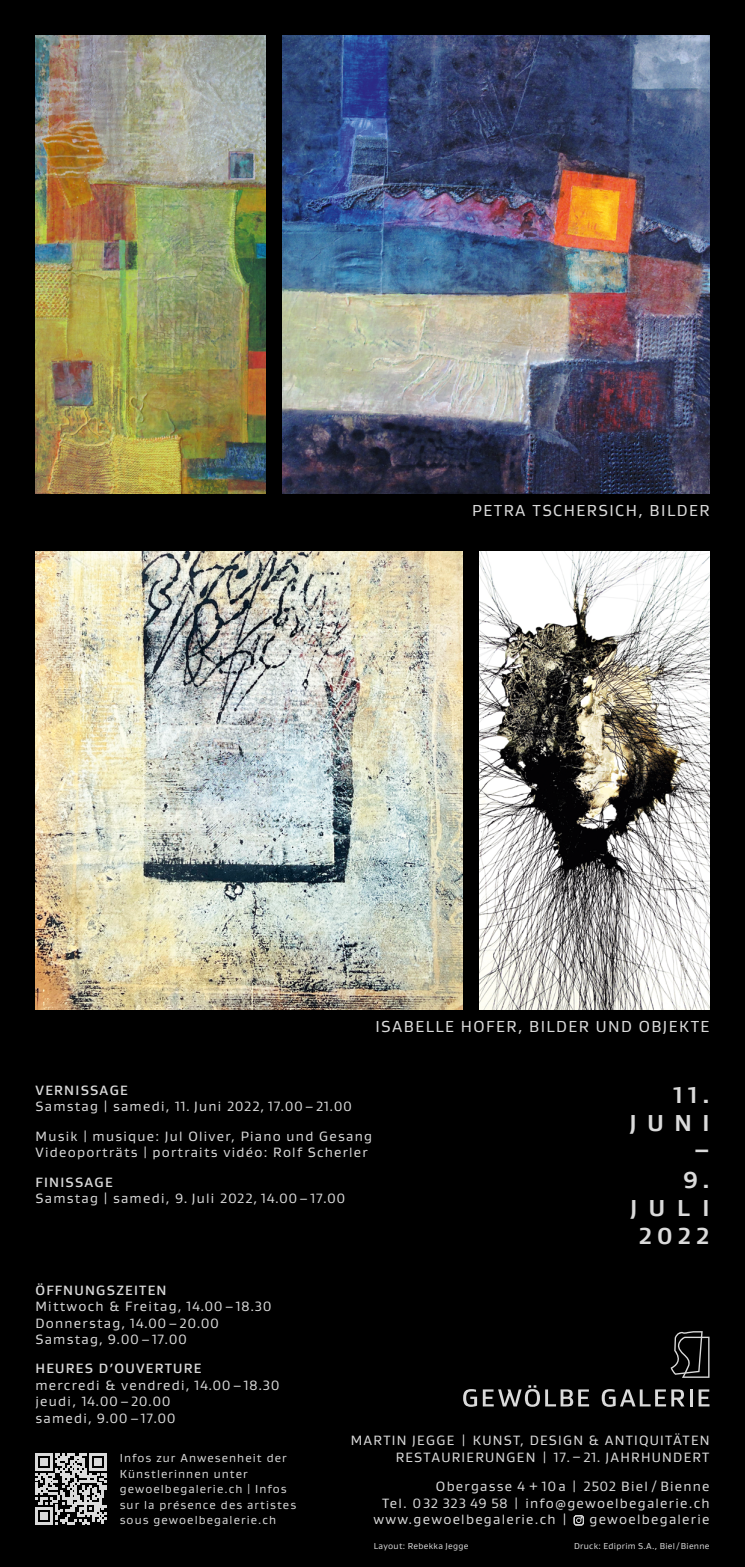
<style>
.page{position:relative;width:745px;height:1567px;background:#fff}
.page>*{position:absolute;margin:0;border:0;box-sizing:border-box;transform-origin:0 0}
.t1{font:700 23.5px/28.2px "Gustan";letter-spacing:.45em;color:#dadada;text-align:right}
.t2{font:16.25px "Gustan";letter-spacing:.09em;color:#dadada}
.t3{font:13.75px/16.5px "Gustan";letter-spacing:.09em;color:#dadada}
.t4{font:500 13.75px "Gustan";letter-spacing:.09em;color:#dadada}
.t5{font:11.88px/15.6px "Gustan";letter-spacing:.09em;color:#dadada}
.t6{font:8.75px "Gustan";letter-spacing:.03em;color:#dadada}
</style>
<div class="page">
<div style="left:0;top:0;width:744px;height:1566px;background:#000"></div>
<img style="left:35px;top:35px;width:230px;height:458px">
<img style="left:283px;top:35px;width:426px;height:458px">
<div style="left:573px;top:1515px;width:10px;height:10px;border:1px solid #dadada;border-radius:2px"></div>
<svg style="left:575px;top:1516px;width:6px;height:6px"></svg>
<svg style="left:463px;top:1385px;width:76px;height:21px"></svg>
<svg style="left:545px;top:1389px;width:43px;height:17px"></svg>
<svg style="left:601px;top:1389px;width:64px;height:17px"></svg>
<svg style="left:671px;top:1389px;width:13px;height:17px"></svg>
<hr style="left:689px;top:1389px;width:3px;height:17px;background:#dadada">
<svg style="left:698px;top:1389px;width:11px;height:17px"></svg>
<svg style="left:670px;top:1331px;width:39px;height:46px"></svg>
<svg style="left:35px;top:1453px;width:72px;height:71px"></svg>
<img style="left:479px;top:551px;width:230px;height:458px">
<img style="left:35px;top:551px;width:427px;height:458px">
<p class="t2" style="left:472px;top:499px;width:239px">PETRA TSCHERSICH, BILDER</p>
<p class="t2" style="left:375px;top:1015px;width:335px">ISABELLE HOFER, BILDER UND OBJEKTE</p>
<p class="t4" style="left:36px;top:1080px;width:94px">VERNISSAGE</p>
<p class="t3" style="left:36px;top:1091px;width:337px;line-height:29.6px">Samstag | samedi, 11. Juni 2022, 17.00 – 21.00<br>Musik | musique: Jul Oliver, Piano und Gesang</p>
<p class="t3" style="left:36px;top:1143px;width:333px">Videoporträts | portraits vidéo: Rolf Scherler</p>
<p class="t4" style="left:36px;top:1172px;width:79px">FINISSAGE</p>
<p class="t3" style="left:36px;top:1189px;width:311px">Samstag | samedi, 9. Juli 2022, 14.00 – 17.00</p>
<p class="t4" style="left:35px;top:1280px;width:132px">ÖFFNUNGSZEITEN</p>
<p class="t3" style="left:35px;top:1297px;width:237px">Mittwoch &amp; Freitag, 14.00 – 18.30<br>Donnerstag, 14.00 – 20.00<br>Samstag, 9.00 – 17.00</p>
<p class="t4" style="left:35px;top:1359px;width:167px">HEURES D’OUVERTURE</p>
<p class="t3" style="left:35px;top:1376px;width:245px">mercredi &amp; vendredi, 14.00 – 18.30 jeudi, 14.00 – 20.00<br>samedi, 9.00 – 17.00</p>
<h1 class="t1" style="left:629px;top:1079px;width:81px">11.<br>JUNI –<br>9.<br>JULI<br>2022</h1>
<p class="t5" style="left:120px;top:1449px;width:178px">Infos zur Anwesenheit der<br>Künstlerinnen unter gewoelbegalerie.ch | Infos sur la présence des artistes sous gewoelbegalerie.ch</p>
<p class="t3" style="left:350px;top:1431px;width:360px;text-align:right">MARTIN JEGGE | KUNST, DESIGN &amp; ANTIQUITÄTEN<br>RESTAURIERUNGEN | 17. – 21. JAHRHUNDERT</p>
<p class="t3" style="left:435px;top:1477px;width:275px">Obergasse 4 + 10 a | 2502 Biel / Bienne</p>
<p class="t3" style="left:382px;top:1494px;width:328px">Tel. 032 323 49 58 | info@gewoelbegalerie.ch</p>
<p class="t3" style="left:373px;top:1510px;width:196px">www.gewoelbegalerie.ch |</p>
<p class="t3" style="left:589px;top:1510px;width:121px">gewoelbegalerie</p>
<p class="t6" style="left:373px;top:1540px;width:96px">Layout: Rebekka Jegge</p>
<p class="t6" style="left:573px;top:1540px;width:137px">Druck: Ediprim S.A., Biel / Bienne</p>
</div>
